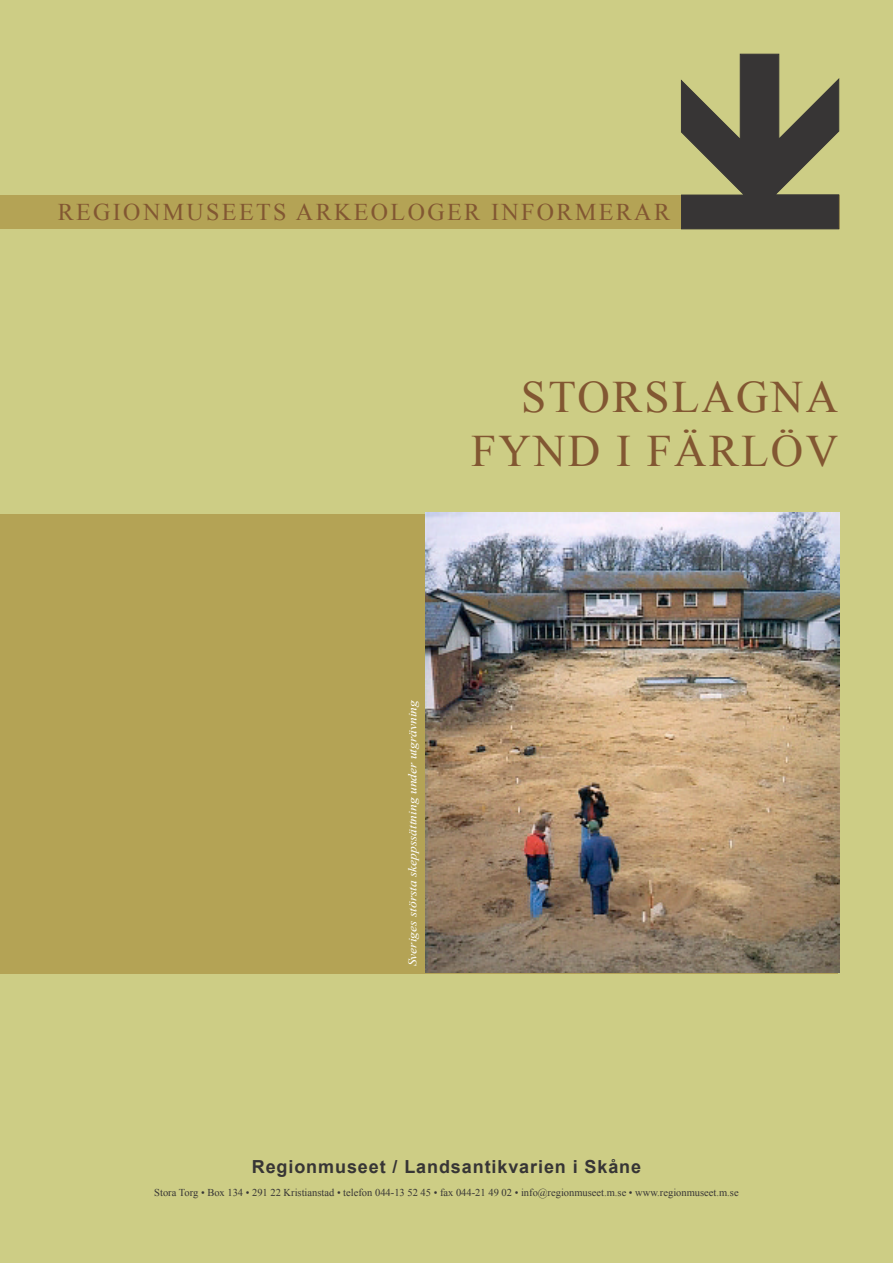
<style>
.page{position:relative;width:893px;height:1263px;background:#cdcd85}
.page>*{position:absolute;margin:0;border:0;box-sizing:border-box;transform-origin:0 0}
.t1{font:45px/54px "Times New Roman";letter-spacing:.05em;color:#825732;text-align:right}
.t2{font:24px "Times New Roman";letter-spacing:.1em;color:#825732}
.t3{font:700 18px "Arial";letter-spacing:.05em;color:#373535}
.t4{font:italic 11.85px "Times New Roman";color:#fff;scale:1.14 1}
.t5{font:10.5px "Times New Roman";color:#373535}
</style>
<div class="page">
<div style="left:0;top:514px;width:838px;height:459px;background:#b4a355"></div>
<div style="left:0;top:195px;width:839px;height:34px;background:#b4a355"></div>
<svg style="left:681px;top:54px;width:158px;height:175px"></svg>
<img style="left:425px;top:512px;width:414px;height:461px">
<p class="t2" style="left:58px;top:197px;width:614px">REGIONMUSEETS ARKEOLOGER INFORMERAR</p>
<p class="t1" style="left:471px;top:369px;width:369px">STORSLAGNA<br>FYND I FÄRLÖV</p>
<p class="t4" style="left:404px;top:966px;width:236px;rotate:-90deg">Sveriges största skeppssättning under utgrävning</p>
<p class="t3" style="left:252px;top:1154px;width:391px">Regionmuseet / Landsantikvarien i Skåne</p>
<p class="t5" style="left:154px;top:1186px;width:586px">Stora Torg • Box 134 • 291 22 Kristianstad • telefon 044-13 52 45 • fax 044-21 49 02 • info@regionmuseet.m.se • www.regionmuseet.m.se</p>
</div>
